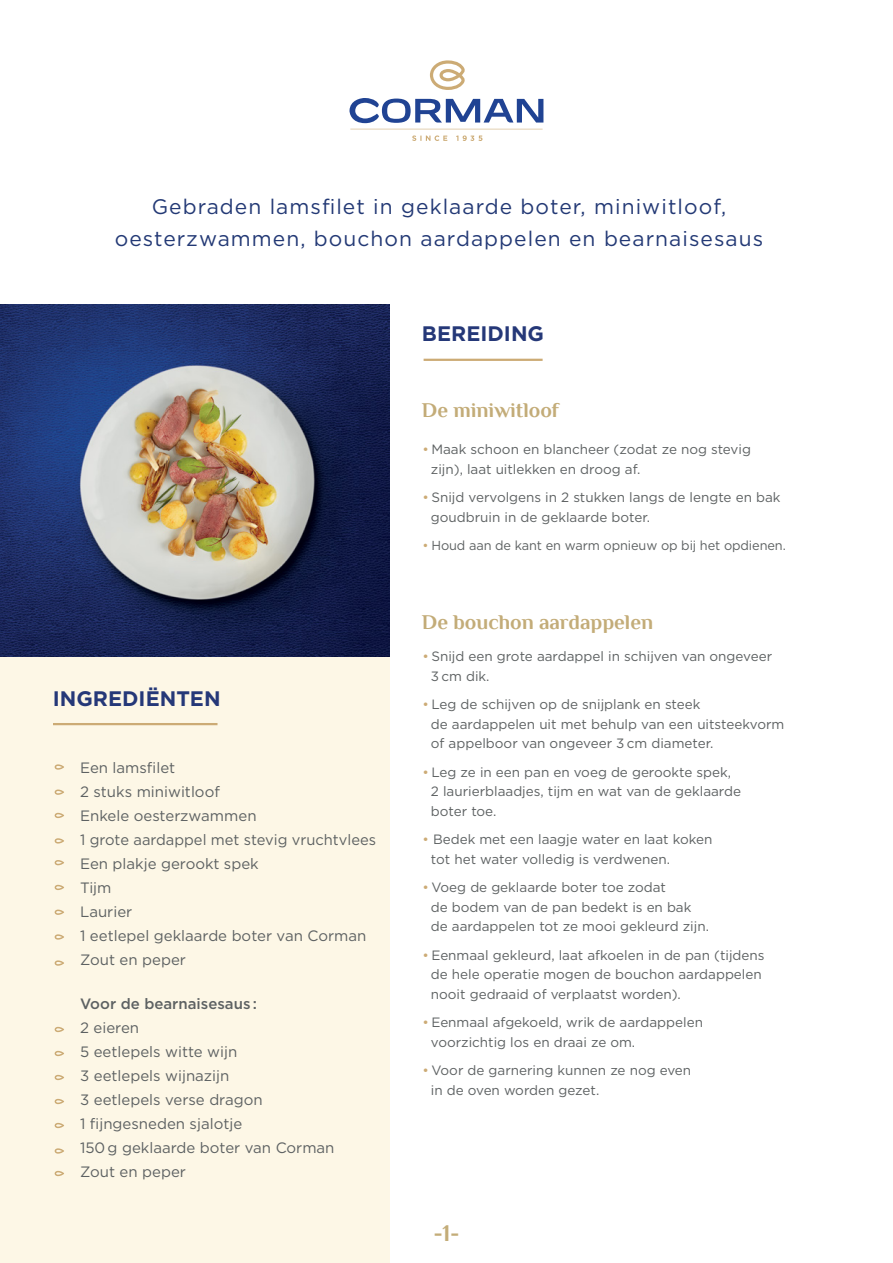
<style>
.page{position:relative;width:893px;height:1263px;background:#fff}
.page>*{position:absolute;margin:0;border:0;box-sizing:border-box;transform-origin:0 0}
.t1{font:700 24px "Philosopher";color:#c3ac78}
.t2{font:21px/31.5px "Gotham";letter-spacing:.05em;color:#233975;text-align:center}
.t3{font:700 21px "Philosopher";color:#c3ac78}
.t4{font:700 21px "Gotham";color:#253878}
.t5{font:15px/24px "Gotham";color:#5d6162}
.t6{font:500 15px "Gotham";color:#5d6162}
.t7{font:13.5px/19.5px "Gotham";color:#5d6162}
.t8{font:13.05px "Gotham";letter-spacing:-.01em;color:#5d6162}
.s1{color:#ccab75}
</style>
<div class="page">
<div style="left:0;top:305px;width:390px;height:958px;background:#fdf7e6"></div>
<hr style="left:350px;top:129px;width:193px;height:1px;background:#ccab75">
<svg style="left:430px;top:60px;width:35px;height:30px"></svg>
<svg style="left:349px;top:98px;width:194px;height:25px"></svg>
<svg style="left:412px;top:135px;width:35px;height:6px"></svg>
<svg style="left:456px;top:135px;width:26px;height:6px"></svg>
<svg style="left:55px;top:764px;width:9px;height:6px"></svg>
<svg style="left:55px;top:789px;width:9px;height:6px"></svg>
<svg style="left:55px;top:813px;width:9px;height:5px"></svg>
<svg style="left:55px;top:838px;width:9px;height:5px"></svg>
<svg style="left:55px;top:860px;width:9px;height:5px"></svg>
<svg style="left:55px;top:885px;width:9px;height:5px"></svg>
<svg style="left:55px;top:909px;width:9px;height:6px"></svg>
<svg style="left:55px;top:934px;width:9px;height:6px"></svg>
<svg style="left:55px;top:960px;width:9px;height:6px"></svg>
<svg style="left:55px;top:1027px;width:9px;height:5px"></svg>
<svg style="left:55px;top:1051px;width:9px;height:5px"></svg>
<svg style="left:55px;top:1075px;width:9px;height:5px"></svg>
<svg style="left:55px;top:1099px;width:9px;height:5px"></svg>
<svg style="left:55px;top:1123px;width:9px;height:5px"></svg>
<svg style="left:55px;top:1148px;width:9px;height:5px"></svg>
<svg style="left:55px;top:1171px;width:9px;height:5px"></svg>
<img style="left:0;top:305px;width:389px;height:352px">
<hr style="left:53px;top:723px;width:165px;height:2px;background:#ccab75">
<hr style="left:424px;top:359px;width:119px;height:2px;background:#ccab75">
<h2 class="t2" style="left:115px;top:191px;width:650px">Gebraden lamsfilet in geklaarde boter, miniwitloof, oesterzwammen, bouchon aardappelen en bearnaisesaus</h2>
<h2 class="t4" style="left:422px;top:320px;width:124px">BEREIDING</h2>
<h2 class="t3" style="left:422px;top:399px;width:139px">De miniwitloof</h2>
<p class="t7" style="left:431px;top:439px;width:322px;text-indent:-8px"><span class="s1">•</span> Maak schoon en blancheer (zodat ze nog stevig zijn), laat uitlekken en droog af.</p>
<p class="t7" style="left:431px;top:487px;width:351px;text-indent:-8px"><span class="s1">•</span> Snijd vervolgens in 2 stukken langs de lengte en bak goudbruin in de geklaarde boter.</p>
<p class="t8" style="left:422px;top:537px;width:365px"><span class="s1">•</span> Houd aan de kant en warm opnieuw op bij het opdienen.</p>
<h2 class="t4" style="left:53px;top:684px;width:169px">INGREDIËNTEN</h2>
<p class="t5" style="left:80px;top:755px;width:297px">Een lamsfilet<br>2 stuks miniwitloof<br>Enkele oesterzwammen<br>1 grote aardappel met stevig vruchtvlees<br>Een plakje gerookt spek<br>Tijm<br>Laurier<br>1 eetlepel geklaarde boter van Corman<br>Zout en peper</p>
<p class="t6" style="left:80px;top:994px;width:178px">Voor de bearnaisesaus :</p>
<p class="t5" style="left:80px;top:1015px;width:256px">2 eieren<br>5 eetlepels witte wijn<br>3 eetlepels wijnazijn<br>3 eetlepels verse dragon<br>1 fijngesneden sjalotje<br>150 g geklaarde boter van Corman<br>Zout en peper</p>
<h2 class="t3" style="left:422px;top:611px;width:233px">De bouchon aardappelen</h2>
<p class="t7" style="left:431px;top:646px;width:343px;text-indent:-8px"><span class="s1">•</span> Snijd een grote aardappel in schijven van ongeveer<br>3 cm dik.</p>
<p class="t7" style="left:431px;top:694px;width:355px;text-indent:-8px"><span class="s1">•</span> Leg de schijven op de snijplank en steek<br>de aardappelen uit met behulp van een uitsteekvorm of appelboor van ongeveer 3 cm diameter.</p>
<p class="t7" style="left:431px;top:762px;width:312px;text-indent:-8px"><span class="s1">•</span> Leg ze in een pan en voeg de gerookte spek,<br>2 laurierblaadjes, tijm en wat van de geklaarde boter toe.</p>
<p class="t7" style="left:431px;top:829px;width:283px;text-indent:-8px"><span class="s1">•</span> Bedek met een laagje water en laat koken tot het water volledig is verdwenen.</p>
<p class="t7" style="left:431px;top:877px;width:280px;text-indent:-8px"><span class="s1">•</span> Voeg de geklaarde boter toe zodat<br>de bodem van de pan bedekt is en bak de aardappelen tot ze mooi gekleurd zijn.</p>
<p class="t7" style="left:431px;top:945px;width:335px;text-indent:-8px"><span class="s1">•</span> Eenmaal gekleurd, laat afkoelen in de pan (tijdens de hele operatie mogen de bouchon aardappelen nooit gedraaid of verplaatst worden).</p>
<p class="t7" style="left:431px;top:1012px;width:274px;text-indent:-8px"><span class="s1">•</span> Eenmaal afgekoeld, wrik de aardappelen voorzichtig los en draai ze om.</p>
<p class="t7" style="left:431px;top:1060px;width:262px;text-indent:-8px"><span class="s1">•</span> Voor de garnering kunnen ze nog even in de oven worden gezet.</p>
<h1 class="t1" style="left:433px;top:1220px;width:28px">-1-</h1>
</div>
